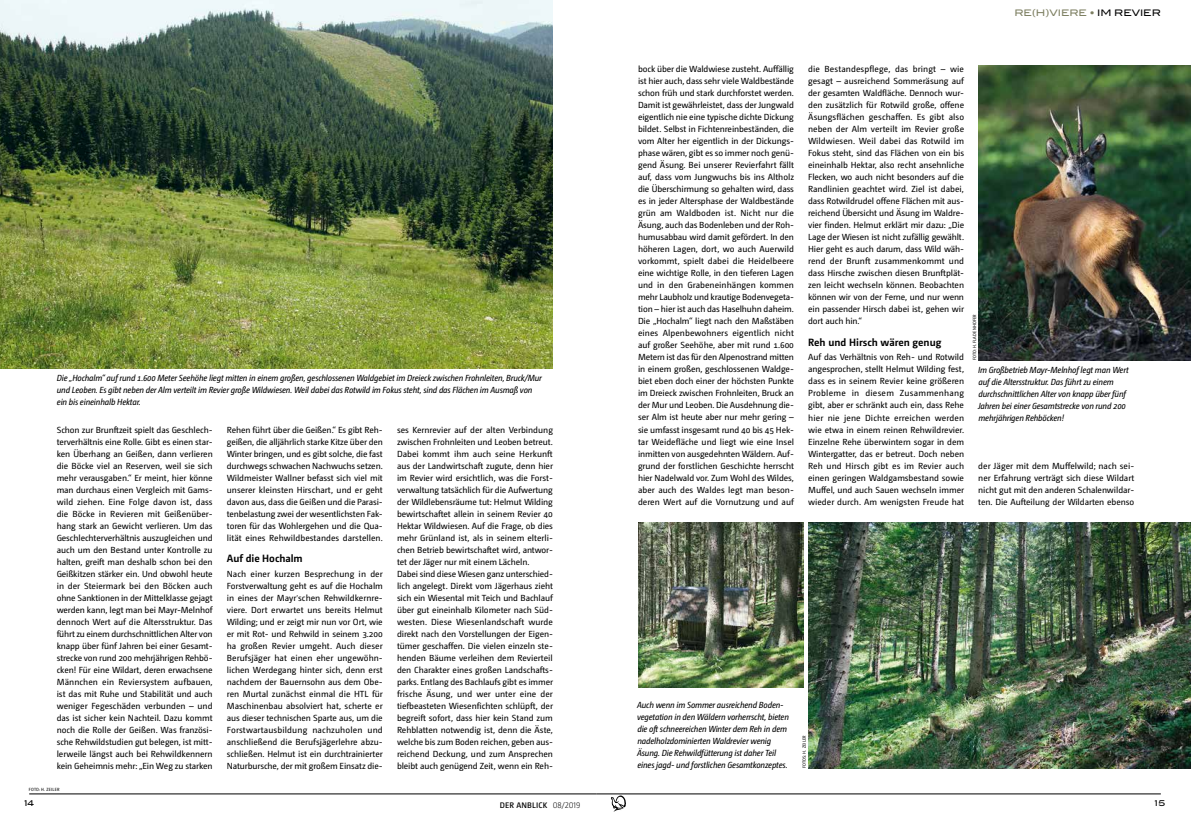
<style>
.page{position:relative;width:1191px;height:823px;background:#fff}
.page>*{position:absolute;margin:0;border:0;box-sizing:border-box;transform-origin:0 0}
.t1{font:700 10.5px "Camingo Dos Pro";letter-spacing:-.005em;color:#000}
.t2{font:500 9px "Blair ITC";color:#7d7f61}
.t3{font:8.8px/12px "Camingo Dos Pro";letter-spacing:-.01em;color:#000;text-align:justify}
.t4{font:italic 8.8px/12px "Camingo Dos Pro S Cd";letter-spacing:-.015em;color:#000}
.t5{font:600 8px "Camingo Dos Pro";letter-spacing:.025em;color:#000}
.t6{font:500 8px "Blair ITC";color:#000}
.t7{font:4.5px "Camingo Dos Pro S Cd";letter-spacing:.045em;color:#000}
.s1{color:#000}
.s2{font-family:"Directa Serif";font-weight:300}
.s3{font-weight:300}
</style>
<div class="page">
<hr style="left:596px;top:793px;width:564px;height:1px;background:#000">
<hr style="left:29px;top:793px;width:567px;height:1px;background:#000">
<svg style="left:611px;top:795px;width:15px;height:16px"></svg>
<img style="left:0;top:0;width:553px;height:368px">
<img style="left:808px;top:522px;width:383px;height:245px">
<img style="left:638px;top:522px;width:165px;height:164px">
<img style="left:978px;top:65px;width:213px;height:295px">
<p class="t2" style="left:1014px;top:8px;width:148px">RE(H)VIERE • <span class="s1">IM REVIER</span></p>
<p class="t3" style="left:638px;top:63px;width:158px">bock über die Waldwiese zusteht. Auffällig ist hier auch, dass sehr viele Waldbestände schon früh und stark durchforstet werden.<br>Damit ist gewährleistet, dass der Jungwald eigentlich nie eine typische dichte Dickung bildet. Selbst in Fichtenreinbeständen, die vom Alter her eigentlich in der Dickungs&shy;phase wären, gibt es so immer noch genü&shy;gend Äsung. Bei unserer Revierfahrt fällt auf, dass vom Jungwuchs bis ins Altholz die Überschirmung so gehalten wird, dass es in jeder Altersphase der Waldbestände grün am Waldboden ist. Nicht nur die Äsung, auch das Bodenleben und der Roh&shy;humusabbau wird damit gefördert. In den höheren Lagen, dort, wo auch Auerwild vorkommt, spielt dabei die Heidelbeere eine wichtige Rolle, in den tieferen Lagen und in den Grabeneinhängen kommen mehr Laubholz und krautige Bodenvegeta&shy;tion – hier ist auch das Haselhuhn daheim.<br>Die „Hochalm“ liegt nach den Maßstäben eines Alpenbewohners eigentlich nicht auf großer Seehöhe, aber mit rund 1.600<br>Metern ist das für den Alpenostrand mitten in einem großen, geschlossenen Waldge&shy;biet eben doch einer der höchsten Punkte im Dreieck zwischen Frohnleiten, Bruck an der Mur und Leoben. Die Ausdehnung die&shy;ser Alm ist heute aber nur mehr gering – sie umfasst insgesamt rund 40 bis 45 Hek&shy;tar Weidefläche und liegt wie eine Insel inmitten von ausgedehnten Wäldern. Auf&shy;grund der forstlichen Geschichte herrscht hier Nadelwald vor. Zum Wohl des Wildes, aber auch des Waldes legt man beson&shy;deren Wert auf die Vornutzung und auf</p>
<p class="t3" style="left:808px;top:63px;width:157px">die Bestandespflege, das bringt – wie gesagt – ausreichend Sommeräsung auf der gesamten Waldfläche. Dennoch wur&shy;den zusätzlich für Rotwild große, offene Äsungsflächen geschaffen. Es gibt also neben der Alm verteilt im Revier große Wildwiesen. Weil dabei das Rotwild im Fokus steht, sind das Flächen von ein bis eineinhalb Hektar, also recht ansehnliche Flecken, wo auch nicht besonders auf die Randlinien geachtet wird. Ziel ist dabei, dass Rotwildrudel offene Flächen mit aus&shy;reichend Übersicht und Äsung im Waldre&shy;vier finden. Helmut erklärt mir dazu: „Die Lage der Wiesen ist nicht zufällig gewählt.<br>Hier geht es auch darum, dass Wild wäh&shy;rend der Brunft zusammenkommt und dass Hirsche zwischen diesen Brunftplät&shy;zen leicht wechseln können. Beobachten können wir von der Ferne, und nur wenn ein passender Hirsch dabei ist, gehen wir dort auch hin.“</p>
<p class="t7" style="left:972px;top:360px;width:47px;rotate:-90deg">FOTO: H. FLADENHOFER</p>
<p class="t1" style="left:808px;top:335px;width:135px">Reh und Hirsch wären genug</p>
<p class="t3" style="left:808px;top:351px;width:157px">Auf das Verhältnis von Reh- und Rotwild angesprochen, stellt Helmut Wilding fest, dass es in seinem Revier keine größeren Probleme in diesem Zusammenhang gibt, aber er schränkt auch ein, dass Rehe hier nie jene Dichte erreichen werden wie etwa in einem reinen Rehwildrevier.<br>Einzelne Rehe überwintern sogar in dem Wintergatter, das er betreut. Doch neben Reh und Hirsch gibt es im Revier auch einen geringen Waldgamsbestand sowie Muffel, und auch Sauen wechseln immer wieder durch. Am wenigsten Freude hat</p>
<p class="t4" style="left:57px;top:372px;width:487px">Die „Hochalm“ auf rund 1.600 Meter Seehöhe liegt mitten in einem großen, geschlossenen Waldgebiet im Dreieck zwischen Frohnleiten, Bruck/Mur und Leoben. Es gibt neben der Alm verteilt im Revier große Wildwiesen. Weil dabei das Rotwild im Fokus steht, sind das Flächen im Ausmaß von ein bis eineinhalb Hektar.</p>
<p class="t4" style="left:978px;top:363px;width:152px">Im Großbetrieb Mayr-Melnhof legt man Wert auf die Altersstruktur. Das führt zu einem durchschnittlichen Alter von knapp über fünf Jahren bei einer Gesamtstrecke von rund 200 mehrjährigen Rehböcken!</p>
<p class="t3" style="left:57px;top:423px;width:157px">Schon zur Brunftzeit spielt das Geschlech&shy;terverhältnis eine Rolle. Gibt es einen star&shy;ken Überhang an Geißen, dann verlieren die Böcke viel an Reserven, weil sie sich mehr verausgaben.“ Er meint, hier könne man durchaus einen Vergleich mit Gams&shy;wild ziehen. Eine Folge davon ist, dass die Böcke in Revieren mit Geißenüber&shy;hang stark an Gewicht verlieren. Um das Geschlechterverhältnis auszugleichen und auch um den Bestand unter Kontrolle zu halten, greift man deshalb schon bei den Geißkitzen stärker ein. Und obwohl heute in der Steiermark bei den Böcken auch ohne Sanktionen in der Mittelklasse gejagt werden kann, legt man bei Mayr-Melnhof dennoch Wert auf die Altersstruktur. Das führt zu einem durchschnittlichen Alter von knapp über fünf Jahren bei einer Gesamt&shy;strecke von rund 200 mehrjährigen Rehbö&shy;cken! Für eine Wildart, deren erwachsene Männchen ein Reviersystem aufbauen, ist das mit Ruhe und Stabilität und auch weniger Fegeschäden verbunden – und das ist sicher kein Nachteil. Dazu kommt noch die Rolle der Geißen. Was französi&shy;sche Rehwildstudien gut belegen, ist mitt&shy;lerweile längst auch bei Rehwildkennern kein Geheimnis mehr: „Ein Weg zu starken</p>
<p class="t3" style="left:227px;top:423px;width:158px">Rehen führt über die Geißen.“ Es gibt Reh&shy;geißen, die alljährlich starke Kitze über den Winter bringen, und es gibt solche, die fast durchwegs schwachen Nachwuchs setzen.<br>Wildmeister Wallner befasst sich viel mit unserer kleinsten Hirschart, und er geht davon aus, dass die Geißen und die Parasi&shy;tenbelastung zwei der wesentlichsten Fak&shy;toren für das Wohlergehen und die Qua&shy;lität eines Rehwildbestandes darstellen.</p>
<p class="t3" style="left:397px;top:423px;width:157px;text-align:left">ses Kernrevier auf der alten Verbindung zwischen Frohnleiten und Leoben betreut.<br>Dabei kommt ihm auch seine Herkunft aus der Landwirtschaft zugute, denn hier im Revier wird ersichtlich, was die Forst&shy;verwaltung tatsächlich für die Aufwertung der Wildlebensräume tut: Helmut Wilding bewirtschaftet allein in seinem Revier 40<br>Hektar Wildwiesen. Auf die Frage, ob dies mehr Grünland ist, als in seinem elterli&shy;chen Betrieb bewirtschaftet wird, antwor&shy;tet der Jäger nur mit einem Lächeln.<br>Dabei sind diese Wiesen ganz unterschied&shy;lich angelegt. Direkt vom Jägerhaus zieht sich ein Wiesental mit Teich und Bachlauf über gut eineinhalb Kilometer nach Süd&shy;westen. Diese Wiesenlandschaft wurde direkt nach den Vorstellungen der Eigen&shy;tümer geschaffen. Die vielen einzeln ste&shy;henden Bäume verleihen dem Revierteil den Charakter eines großen Landschafts&shy;parks. Entlang des Bachlaufs gibt es immer frische Äsung, und wer unter eine der tiefbeasteten Wiesenfichten schlüpft, der begreift sofort, dass hier kein Stand zum Rehblatten notwendig ist, denn die Äste, welche bis zum Boden reichen, geben aus&shy;reichend Deckung, und zum Ansprechen bleibt auch genügend Zeit, wenn ein Reh-</p>
<p class="t3" style="left:978px;top:459px;width:157px">der Jäger mit dem Muffelwild; nach sei&shy;ner Erfahrung verträgt sich diese Wildart nicht gut mit den anderen Schalenwildar&shy;ten. Die Aufteilung der Wildarten ebenso</p>
<p class="t1" style="left:227px;top:551px;width:77px">Auf die Hochalm</p>
<p class="t3" style="left:227px;top:567px;width:157px">Nach einer kurzen Besprechung in der Forstverwaltung geht es auf die Hochalm in eines der Mayr<span class="s2">’</span>schen Rehwildkernre&shy;viere. Dort erwartet uns bereits Helmut Wilding; und er zeigt mir nun vor Ort, wie er mit Rot- und Rehwild in seinem 3.200 ha großen Revier umgeht. Auch dieser Berufsjäger hat einen eher ungewöhn&shy;lichen Werdegang hinter sich, denn erst nachdem der Bauernsohn aus dem Obe&shy;ren Murtal zunächst einmal die HTL für Maschinenbau absolviert hat, scherte er aus dieser technischen Sparte aus, um die Forstwartausbildung nachzuholen und anschließend die Berufsjägerlehre abzu&shy;schließen. Helmut ist ein durchtrainierter Naturbursche, der mit großem Einsatz die-</p>
<p class="t4" style="left:637px;top:698px;width:153px">Auch wenn im Sommer ausreichend Boden&shy;vegetation in den Wäldern vorherrscht, bieten die oft schneereichen Winter dem Reh in dem nadelholzdominierten Waldrevier wenig Äsung. Die Rehwildfütterung ist daher Teil eines jagd- und forstlichen Gesamtkonzeptes.</p>
<p class="t7" style="left:801px;top:767px;width:34px;rotate:-90deg">FOTOS: H. ZEILER</p>
<p class="t7" style="left:29px;top:786px;width:32px">FOTO: H. ZEILER</p>
<p class="t6" style="left:24px;top:798px;width:11px">14</p>
<p class="t5" style="left:499px;top:799px;width:82px">DER ANBLICK <span class="s3">08/2019</span></p>
<p class="t6" style="left:1155px;top:798px;width:12px">15</p>
</div>
